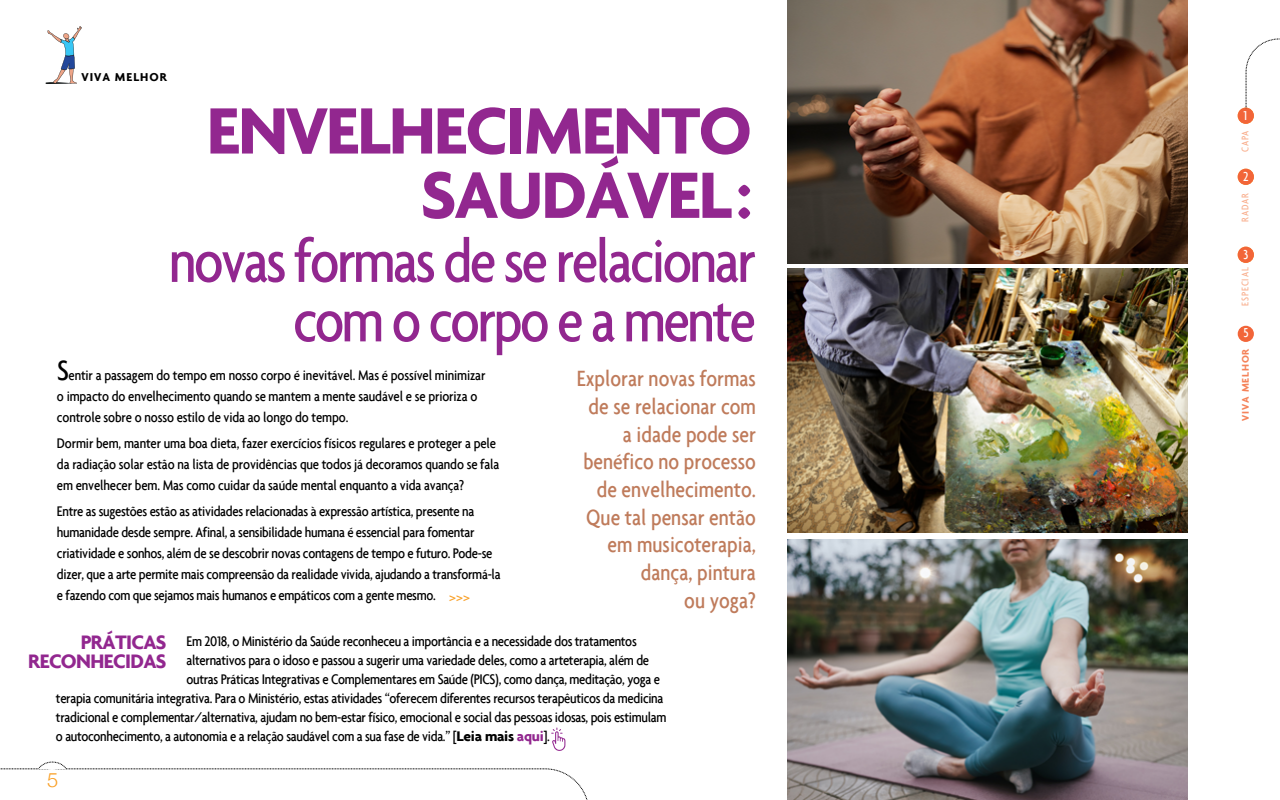
<style>
.page{position:relative;width:1280px;height:800px;background:#fff}
.page>*{position:absolute;margin:0;border:0;box-sizing:border-box;transform-origin:0 0}
.t1{font:700 70.8px/64.3px "Agenda";letter-spacing:-.03em;color:#92278f;text-align:right}
.t2{font:500 condensed 65.4px/59.5px "Agenda";letter-spacing:-.04em;color:#92278f;text-align:right}
.t3{font:500 condensed 23.8px/27.7px "Agenda";color:#bf7b5b;text-align:right}
.t4{font:700 21px/19.1px "Agenda";letter-spacing:-.03em;color:#92278f;text-align:right}
.t5{font:300 20px "Helvetica Neue";color:#f99f25}
.t6{font:500 condensed 15px/21px "Agenda";letter-spacing:-.02em;color:#000}
.t7{font:300 14px "Helvetica Neue";color:#fff}
.t8{font:500 condensed 14px "Agenda";color:#fff}
.t9{font:700 12.3px "Agenda";letter-spacing:.08em;color:#000}
.t10{font:500 11px "Helvetica Neue";color:#f99f25;scale:1.06 1}
.t11{font:500 condensed 10.4px "Agenda";letter-spacing:.08em;color:#f9ae8d}
.t12{font:700 10.4px "Agenda";letter-spacing:.08em;color:#f5835a}
.s1{font-size:30px}
.s2{font-weight:700;font-stretch:normal}
.s3{font-weight:700;font-stretch:normal;color:#92278f}
.s4{font-family:"Agenda";font-weight:500;font-stretch:condensed}
</style>
<div class="page">
<svg style="left:0;top:762px;width:588px;height:38px"></svg>
<svg style="left:45px;top:26px;width:37px;height:58px"></svg>
<img style="left:788px;top:0;width:399px;height:264px">
<img style="left:788px;top:268px;width:399px;height:264px">
<img style="left:788px;top:539px;width:399px;height:261px">
<svg style="left:551px;top:728px;width:14px;height:23px"></svg>
<div style="left:1238px;top:169px;width:16px;height:16px;background:#f26539;border-radius:50%"></div>
<div style="left:1238px;top:108px;width:16px;height:16px;background:#f26539;border-radius:50%"></div>
<div style="left:1238px;top:326px;width:16px;height:16px;background:#f26539;border-radius:50%"></div>
<div style="left:1238px;top:247px;width:16px;height:16px;background:#f26539;border-radius:50%"></div>
<svg style="left:1246px;top:38px;width:34px;height:70px"></svg>
<p class="t9" style="left:81px;top:70px;width:87px">VIVA MELHOR</p>
<h1 class="t1" style="left:207px;top:97px;width:547px">ENVELHECIMENTO<br>SAUDÁVEL:</h1>
<h2 class="t2" style="left:169px;top:230px;width:589px">novas formas de se relacionar com o corpo e a mente</h2>
<p class="t6" style="left:57px;top:364px;width:430px"><span class="s1">S</span>entir a passagem do tempo em nosso corpo é inevitável. Mas é possível minimizar o impacto do envelhecimento quando se mantem a mente saudável e se prioriza o controle sobre o nosso estilo de vida ao longo do tempo.</p>
<p class="t6" style="left:57px;top:432px;width:444px">Dormir bem, manter uma boa dieta, fazer exercícios físicos regulares e proteger a pele da radiação solar estão na lista de providências que todos já decoramos quando se fala em envelhecer bem. Mas como cuidar da saúde mental enquanto a vida avança?</p>
<p class="t6" style="left:57px;top:500px;width:445px">Entre as sugestões estão as atividades relacionadas à expressão artística, presente na humanidade desde sempre. Afinal, a sensibilidade humana é essencial para fomentar criatividade e sonhos, além de se descobrir novas contagens de tempo e futuro. Pode-se dizer, que a arte permite mais compreensão da realidade vivida, ajudando a transformá-la e fazendo com que sejamos mais humanos e empáticos com a gente mesmo.</p>
<p class="t10" style="left:449px;top:588px;width:21px">&gt;&gt;&gt;</p>
<h3 class="t3" style="left:577px;top:364px;width:181px">Explorar novas formas de se relacionar com a idade pode ser benéfico no processo de envelhecimento.<br>Que tal pensar então em musicoterapia, dança, pintura<br>ou yoga?</h3>
<h3 class="t4" style="left:28px;top:632px;width:140px">PRÁTICAS<br>RECONHECIDAS</h3>
<p class="t6" style="left:186px;top:630px;width:452px">Em 2018, o Ministério da Saúde reconheceu a importância e a necessidade dos tratamentos</p>
<p class="t6" style="left:186px;top:649px;width:464px">alternativos para o idoso e passou a sugerir uma variedade deles, como a arteterapia, além de</p>
<p class="t6" style="left:186px;top:668px;width:475px">outras Práticas Integrativas e Complementares em Saúde (PICS), como dança, meditação, yoga e</p>
<p class="t6" style="left:56px;top:687px;width:609px">terapia comunitária integrativa. Para o Ministério, estas atividades “oferecem diferentes recursos terapêuticos da medicina</p>
<p class="t6" style="left:56px;top:706px;width:612px">tradicional e complementar/alternativa, ajudam no bem-estar físico, emocional e social das pessoas idosas, pois estimulam</p>
<p class="t6" style="left:56px;top:725px;width:495px">o autoconhecimento, a autonomia e a relação saudável com a sua fase de vida.” [<span class="s2">Leia mais</span> <span class="s3">aqui</span>].</p>
<h3 class="t5" style="left:47px;top:764px;width:13px">5</h3>
<p class="t7" style="left:1242px;top:104px;width:9px">2<span class="s4">1</span></p>
<p class="t11" style="left:1239px;top:152px;width:23px;rotate:-90deg">CAPA</p>
<p class="t8" style="left:1243px;top:168px;width:7px">2</p>
<p class="t11" style="left:1239px;top:222px;width:30px;rotate:-90deg">RADAR</p>
<p class="t7" style="left:1242px;top:243px;width:9px">2<span class="s4">3</span></p>
<p class="t11" style="left:1239px;top:306px;width:40px;rotate:-90deg">ESPECIAL</p>
<p class="t8" style="left:1243px;top:325px;width:7px">5</p>
<p class="t12" style="left:1239px;top:421px;width:74px;rotate:-90deg">VIVA MELHOR</p>
</div>
